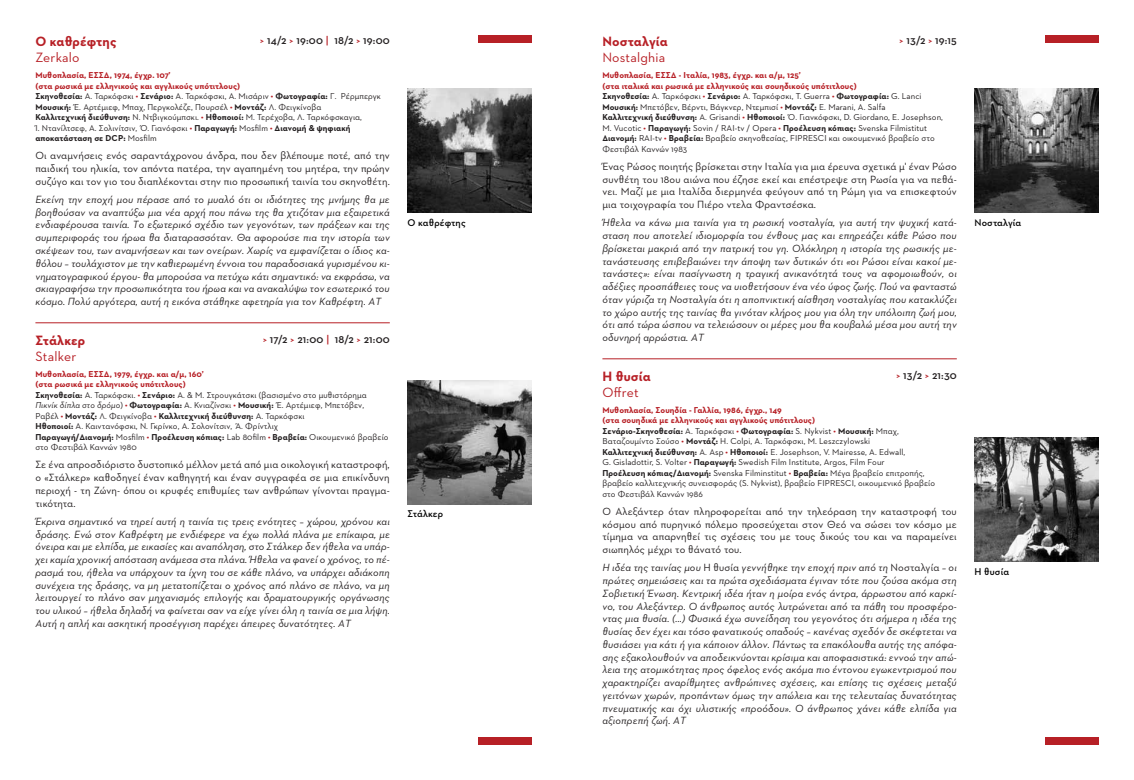
<style>
.page{position:relative;width:1134px;height:780px;background:#fff}
.page>*{position:absolute;margin:0;border:0;box-sizing:border-box;transform-origin:0 0}
.t1{font:700 13.75px "Neutraface Two Text Greek";letter-spacing:.005em;color:#b72026}
.t2{font:13.75px "Neutraface Two Text Greek";letter-spacing:.015em;color:#b72026}
.t3{font:600 11.25px "Neutraface Two Text Greek";letter-spacing:.015em;color:#231f20}
.t4{font:italic 10.62px/12.8px "Neutraface Two Text Greek";letter-spacing:.01em;color:#231f20;text-align:justify}
.t5{font:10.62px/12.8px "Neutraface Two Text Greek";letter-spacing:.01em;color:#231f20;text-align:justify}
.t6{font:600 10px "Neutraface Two Text Greek";letter-spacing:.01em;color:#000}
.t7{font:8.75px/10.5px "Neutraface Two Text Greek";letter-spacing:.01em;color:#231f20}
.s1{font-weight:700;color:#b72026}
.s2{font-weight:700}
.s3{font-style:italic}
.s4{color:#b72026}
.s5{font-style:normal}
</style>
<div class="page">
<div style="left:478px;top:35px;width:53px;height:8px;background:#b72026"></div>
<div style="left:478px;top:737px;width:53px;height:7px;background:#b72026"></div>
<div style="left:1045px;top:35px;width:53px;height:8px;background:#b72026"></div>
<div style="left:1045px;top:737px;width:53px;height:7px;background:#b72026"></div>
<hr style="left:35px;top:322px;width:355px;height:1px;background:#b72026">
<hr style="left:602px;top:358px;width:355px;height:1px;background:#b72026">
<img style="left:408px;top:89px;width:123px;height:123px">
<img style="left:975px;top:89px;width:123px;height:123px">
<img style="left:975px;top:437px;width:123px;height:124px">
<img style="left:408px;top:380px;width:123px;height:124px">
<p class="t1" style="left:35px;top:33px;width:83px">Ο καθρέφτης</p>
<p class="t2" style="left:35px;top:49px;width:46px">Zerkalo</p>
<p class="t7" style="left:35px;top:70px;width:347px"><span class="s1">Μυθοπλασία, ΕΣΣΔ, 1974, έγχρ. 107’<br>(στα ρωσικά με ελληνικούς και αγγλικούς υπότιτλους)<br></span><span class="s2">Σκηνοθεσία:</span> Α. Ταρκόφσκι <span class="s1">•</span> <span class="s2">Σενάριο:</span> Α. Ταρκόφσκι, Α. Μισάριν <span class="s1">•</span> <span class="s2">Φωτογραφία:</span> Γ. Ρέρμπεργκ <span class="s2">Μουσική:</span> Έ. Αρτέμιεφ, Μπαχ, Περγκολέζε, Πουρσέλ <span class="s1">•</span> <span class="s2">Μοντάζ:</span> Λ. Φειγκίνοβα<br><span class="s2">Καλλιτεχνική διεύθυνση:</span> Ν. Ντβιγκούμπσκι. <span class="s1">•</span> <span class="s2">Ηθοποιοί:</span> Μ. Τερέχοβα, Λ. Ταρκόφσκαγια,<br>Ί. Ντανίλτσεφ, Α. Σολινίτσιν, Ό. Γιανόφσκι <span class="s1">•</span> <span class="s2">Παραγωγή:</span> Mosfilm <span class="s1">•</span> <span class="s2">Διανομή &amp; ψηφιακή αποκατάσταση σε DCP:</span> Mosfilm</p>
<p class="t5" style="left:35px;top:149px;width:356px">Οι αναμνήσεις ενός σαραντάχρονου άνδρα, που δεν βλέπουμε ποτέ, από την παιδική του ηλικία, τον απόντα πατέρα, την αγαπημένη του μητέρα, την πρώην συζύγο και τον γιο του διαπλέκονται στην πιο προσωπική ταινία του σκηνοθέτη.</p>
<p class="t4" style="left:35px;top:193px;width:356px">Εκείνη την εποχή μου πέρασε από το μυαλό ότι οι ιδιότητες της μνήμης θα με βοηθούσαν να αναπτύξω μια νέα αρχή που πάνω της θα χτιζόταν μια εξαιρετικά ενδιαφέρουσα ταινία. Το εξωτερικό σχέδιο των γεγονότων, των πράξεων και της συμπεριφοράς του ήρωα θα διαταρασσόταν. Θα αφορούσε πια την ιστορία των σκέψεων του, των αναμνήσεων και των ονείρων. Χωρίς να εμφανίζεται ο ίδιος κα&shy;θόλου – τουλάχιστον με την καθιερωμένη έννοια του παραδοσιακά γυρισμένου κι&shy;νηματογραφικού έργου- θα μπορούσα να πετύχω κάτι σημαντικό: να εκφράσω, να σκιαγραφήσω την προσωπικότητα του ήρωα και να ανακαλύψω τον εσωτερικό του κόσμο. Πολύ αργότερα, αυτή η εικόνα στάθηκε αφετηρία για τον Καθρέφτη. ΑΤ</p>
<p class="t1" style="left:35px;top:332px;width:51px">Στάλκερ</p>
<p class="t2" style="left:35px;top:348px;width:42px">Stalker</p>
<p class="t7" style="left:35px;top:368px;width:355px"><span class="s1">Μυθοπλασία, ΕΣΣΔ, 1979, έγχρ. και α/μ, 160’<br>(στα ρωσικά με ελληνικούς υπότιτλους)<br></span><span class="s2">Σκηνοθεσία:</span> Α. Ταρκόφσκι. <span class="s1">•</span> <span class="s2">Σενάριο:</span> Α. &amp; Μ. Στρουγκάτσκι (βασισμένο στο μυθιστόρημα <span class="s3">Πικνίκ δίπλα στο δρόμο</span>) <span class="s1">•</span> <span class="s2">Φωτογραφία:</span> Α. Κνιαζίνσκι <span class="s1">•</span> <span class="s2">Μουσική:</span> Έ. Αρτέμιεφ, Μπετόβεν, Ραβέλ <span class="s1">•</span> <span class="s2">Μοντάζ:</span> Λ. Φειγκίνοβα <span class="s1">•</span> <span class="s2">Καλλιτεχνική διεύθυνση:</span> Α. Ταρκόφσκι<br><span class="s2">Ηθοποιοί:</span> Α. Καιντανόφσκι, Ν. Γκρίνκο, Α. Σολονίτσιν, Ά. Φρίντλιχ<br><span class="s2">Παραγωγή/Διανομή:</span> Mosfilm <span class="s1">•</span> <span class="s2">Προέλευση κόπιας:</span> Lab 80film <span class="s1">•</span> <span class="s2">Βραβεία:</span> Οικουμενικό βραβείο στο Φεστιβάλ Καννών 1980</p>
<p class="t5" style="left:35px;top:458px;width:356px">Σε ένα απροσδιόριστο δυστοπικό μέλλον μετά από μια οικολογική καταστροφή, ο «Στάλκερ» καθοδηγεί έναν καθηγητή και έναν συγγραφέα σε μια επικίνδυνη περιοχή - τη Ζώνη- όπου οι κρυφές επιθυμίες των ανθρώπων γίνονται πραγμα&shy;τικότητα.</p>
<p class="t4" style="left:35px;top:514px;width:356px">Έκρινα σημαντικό να τηρεί αυτή η ταινία τις τρεις ενότητες – χώρου, χρόνου και δράσης. Ενώ στον Καθρέφτη με ενδιέφερε να έχω πολλά πλάνα με επίκαιρα, με όνειρα και με ελπίδα, με εικασίες και αναπόληση, στο Στάλκερ δεν ήθελα να υπάρ&shy;χει καμία χρονική απόσταση ανάμεσα στα πλάνα. Ήθελα να φανεί ο χρόνος, το πέ&shy;ρασμά του, ήθελα να υπάρχουν τα ίχνη του σε κάθε πλάνο, να υπάρχει αδιάκοπη συνέχεια της δράσης, να μη μετατοπίζεται ο χρόνος από πλάνο σε πλάνο, να μη λειτουργεί το πλάνο σαν μηχανισμός επιλογής και δραματουργικής οργάνωσης του υλικού – ήθελα δηλαδή να φαίνεται σαν να είχε γίνει όλη η ταινία σε μια λήψη.<br>Αυτή η απλή και ασκητική προσέγγιση παρέχει άπειρες δυνατότητες. ΑΤ</p>
<p class="t3" style="left:260px;top:34px;width:131px"><span class="s4">&gt;</span> 14/2 <span class="s4">&gt;</span> 19:00 <span class="s4">|</span> 18/2 <span class="s4">&gt;</span> 19:00</p>
<p class="t3" style="left:899px;top:34px;width:59px"><span class="s4">&gt;</span> 13/2 <span class="s4">&gt;</span> 19:15</p>
<p class="t1" style="left:602px;top:33px;width:67px">Νοσταλγία</p>
<p class="t2" style="left:602px;top:49px;width:64px">Nostalghia</p>
<p class="t7" style="left:602px;top:70px;width:342px"><span class="s1">Μυθοπλασία, ΕΣΣΔ - Ιταλία, 1983, έγχρ. και α/μ, 125’<br>(στα ιταλικά και ρωσικά με ελληνικούς και σουηδικούς υπότιτλους)<br></span><span class="s2">Σκηνοθεσία:</span> Α. Ταρκόφσκι <span class="s1">•</span> <span class="s2">Σενάριο:</span> Α. Ταρκόφσκι, T. Guerra <span class="s1">•</span> <span class="s2">Φωτογραφία:</span> G. Lanci <span class="s2">Μουσική:</span> Μπετόβεν, Βέρντι, Βάγκνερ, Ντεμπισί <span class="s1">•</span> <span class="s2">Μοντάζ:</span> E. Marani, A. Salfa<br><span class="s2">Καλλιτεχνική διεύθυνση:</span> A. Grisandi <span class="s1">•</span> <span class="s2">Ηθοποιοί:</span> Ό. Γιανκόφσκι, D. Giordano, E. Josephson, M. Vucotic <span class="s1">•</span> <span class="s2">Παραγωγή:</span> Sovin / RAI-tv / Opera <span class="s1">•</span> <span class="s2">Προέλευση κόπιας:</span> Svenska Filmistitut <span class="s2">Διανομή:</span> RAI-tv <span class="s1">•</span> <span class="s2">Βραβεία:</span> Βραβείο σκηνοθεσίας, FIPRESCI και οικουμενικό βραβείο στο Φεστιβάλ Καννών 1983</p>
<p class="t5" style="left:602px;top:160px;width:356px">Ένας Ρώσος ποιητής βρίσκεται στην Ιταλία για μια έρευνα σχετικά μ' έναν Ρώσο συνθέτη του 18ου αιώνα που έζησε εκεί και επέστρεψε στη Ρωσία για να πεθά&shy;νει. Μαζί με μια Ιταλίδα διερμηνέα φεύγουν από τη Ρώμη για να επισκεφτούν μια τοιχογραφία του Πιέρο ντελα Φραντσέσκα.</p>
<p class="t4" style="left:602px;top:216px;width:356px">Ήθελα να κάνω μια ταινία για τη ρωσική νοσταλγία, για αυτή την ψυχική κατά&shy;σταση που αποτελεί ιδιομορφία του ένθους μας και επηρεάζει κάθε Ρώσο που βρίσκεται μακριά από την πατρική του γη. Ολόκληρη η ιστορία της ρωσικής με&shy;τανάστευσης επιβεβαιώνει την άποψη των δυτικών ότι «οι Ρώσοι είναι κακοί με&shy;τανάστες»: είναι πασίγνωστη η τραγική ανικανότητά τους να αφομοιωθούν, οι αδέξιες προσπάθειες τους να υιοθετήσουν ένα νέο ύφος ζωής. Πού να φανταστώ όταν γύριζα τη Νοσταλγία ότι η αποπνικτική αίσθηση νοσταλγίας που κατακλύζει το χώρο αυτής της ταινίας θα γινόταν κλήρος μου για όλη την υπόλοιπη ζωή μου, ότι από τώρα ώσπου να τελειώσουν οι μέρες μου θα κουβαλώ μέσα μου αυτή την οδυνηρή αρρώστια. ΑΤ</p>
<p class="t1" style="left:602px;top:368px;width:50px">Η θυσία</p>
<p class="t2" style="left:602px;top:384px;width:38px">Offret</p>
<p class="t7" style="left:602px;top:404px;width:334px"><span class="s1">Μυθοπλασία, Σουηδία - Γαλλία, 1986, έγχρ., 149<br>(στα σουηδικά με ελληνικούς και αγγλικούς υπότιτλους)<br></span><span class="s2">Σενάριο-Σκηνοθεσία:</span> Α. Ταρκόφσκι <span class="s1">•</span> <span class="s2">Φωτογραφία:</span> S. Nykvist <span class="s1">•</span> <span class="s2">Μουσική:</span> Μπαχ, Βαταζουμίντο Σούσο <span class="s1">•</span> <span class="s2">Μοντάζ:</span> H. Colpi, Α. Ταρκόφσκι, M. Leszczylowski<br><span class="s2">Καλλιτεχνική διεύθυνση:</span> A. Asp <span class="s1">•</span> <span class="s2">Ηθοποιοί:</span> E. Josephson, V. Mairesse, A. Edwall,<br>G. Gisladottir, S. Volter <span class="s1">•</span> <span class="s2">Παραγωγή:</span> Swedish Film Institute, Argos, Film Four<br><span class="s2">Προέλευση κόπιας/Διανομή:</span> Svenska Filminstitut <span class="s1">•</span> <span class="s2">Βραβεία:</span> Μέγα βραβείο επιτροπής, βραβείο καλλιτεχνικής συνεισφοράς (S. Nykvist), βραβείο FIPRESCI, οικουμενικό βραβείο στο Φεστιβάλ Καννών 1986</p>
<p class="t5" style="left:602px;top:505px;width:356px">Ο Αλεξάντερ όταν πληροφορείται από την τηλεόραση την καταστροφή του κόσμου από πυρηνικό πόλεμο προσεύχεται στον Θεό να σώσει τον κόσμο με τίμημα να απαρνηθεί τις σχέσεις του με τους δικούς του και να παραμείνει σιωπηλός μέχρι το θάνατό του.</p>
<p class="t4" style="left:602px;top:561px;width:356px">Η ιδέα της ταινίας μου <span class="s5">Η θυσία</span> γεννήθηκε την εποχή πριν από τη <span class="s5">Νοσταλγία</span> – οι πρώτες σημειώσεις και τα πρώτα σχεδιάσματα έγιναν τότε που ζούσα ακόμα στη Σοβιετική Ένωση. Κεντρική ιδέα ήταν η μοίρα ενός άντρα, άρρωστου από καρκί&shy;νο, του Αλεξάντερ. Ο άνθρωπος αυτός λυτρώνεται από τα πάθη του προσφέρο&shy;ντας μια θυσία. (...) Φυσικά έχω συνείδηση του γεγονότος ότι σήμερα η ιδέα της θυσίας δεν έχει και τόσο φανατικούς οπαδούς – κανένας σχεδόν δε σκέφτεται να θυσιάσει για κάτι ή για κάποιον άλλον. Πάντως τα επακόλουθα αυτής της απόφα&shy;σης εξακολουθούν να αποδεικνύονται κρίσιμα και αποφασιστικά: εννοώ την απώ&shy;λεια της ατομικότητας προς όφελος ενός ακόμα πιο έντονου εγωκεντρισμού που χαρακτηρίζει αναρίθμητες ανθρώπινες σχέσεις, και επίσης τις σχέσεις μεταξύ γειτόνων χωρών, προπάντων όμως την απώλεια και της τελευταίας δυνατότητας πνευματικής και όχι υλιστικής «προόδου». Ο άνθρωπος χάνει κάθε ελπίδα για αξιοπρεπή ζωή. ΑΤ</p>
<p class="t6" style="left:408px;top:216px;width:60px">Ο καθρέφτης</p>
<p class="t6" style="left:975px;top:216px;width:48px">Νοσταλγία</p>
<p class="t3" style="left:263px;top:332px;width:128px"><span class="s4">&gt;</span> 17/2 <span class="s4">&gt;</span> 21:00 <span class="s4">|</span> 18/2 <span class="s4">&gt;</span> 21:00</p>
<p class="t3" style="left:896px;top:369px;width:62px"><span class="s4">&gt;</span> 13/2 <span class="s4">&gt;</span> 21:30</p>
<p class="t6" style="left:408px;top:508px;width:37px">Στάλκερ</p>
<p class="t6" style="left:975px;top:565px;width:36px">Η θυσία</p>
</div>
